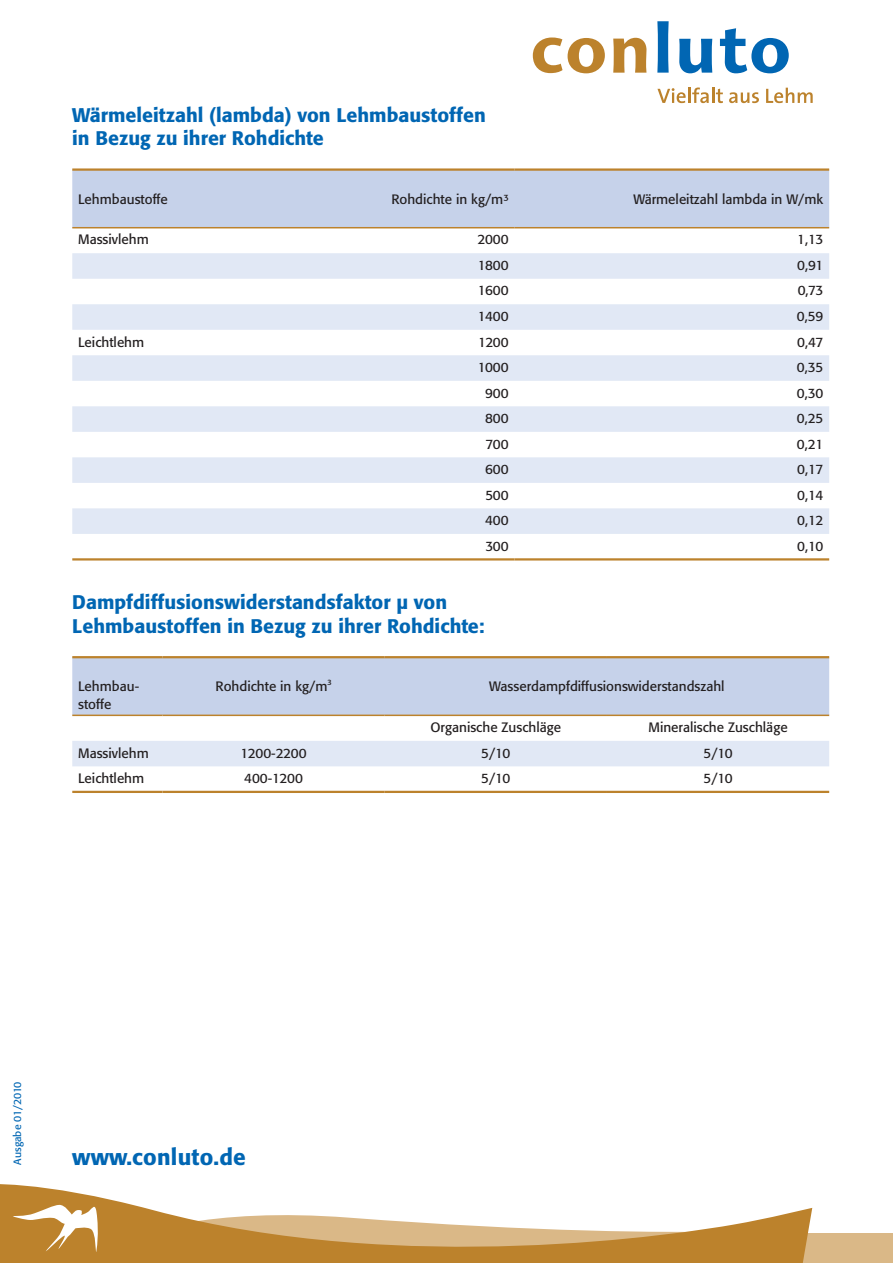
<style>
.page{position:relative;width:893px;height:1263px;background:#fff}
.page>*{position:absolute;margin:0;border:0;box-sizing:border-box;transform-origin:0 0}
.t1{font:500 22.5px "Formata";letter-spacing:.01em;color:#0166b3}
.t2{font:500 19.5px/23.4px "Formata";color:#0166b3}
.t3{font:13.5px/18px "Formata";color:#231f20}
.t4{font:13.5px "Formata";letter-spacing:-.02em;color:#231f20}
.t5{font:10.5px "Formata";color:#0166b3}
.s1{font-family:"Myriad Pro"}
</style>
<div class="page">
<svg style="left:657px;top:21px;width:12px;height:52px"></svg>
<svg style="left:679px;top:39px;width:33px;height:34px"></svg>
<svg style="left:720px;top:28px;width:69px;height:45px"></svg>
<svg style="left:568px;top:38px;width:37px;height:35px"></svg>
<svg style="left:533px;top:38px;width:29px;height:35px"></svg>
<svg style="left:613px;top:38px;width:33px;height:35px"></svg>
<svg style="left:657px;top:88px;width:66px;height:15px"></svg>
<svg style="left:729px;top:92px;width:30px;height:11px"></svg>
<svg style="left:766px;top:88px;width:47px;height:15px"></svg>
<div style="left:791px;top:1233px;width:102px;height:30px;background:#dab887"></div>
<svg style="left:0;top:1184px;width:812px;height:79px"></svg>
<svg style="left:9px;top:1199px;width:91px;height:53px"></svg>
<div style="left:72px;top:171px;width:757px;height:56px;background:#c6d2ea"></div>
<svg style="left:72px;top:253px;width:757px;height:281px;fill:#e1e8f5"></svg>
<hr style="left:72px;top:227px;width:128px;height:1px;background:#bc822c">
<hr style="left:200px;top:227px;width:315px;height:1px;background:#bc822c">
<hr style="left:515px;top:227px;width:314px;height:1px;background:#bc822c">
<hr style="left:72px;top:168px;width:128px;height:3px;background:#bc822c">
<hr style="left:200px;top:168px;width:315px;height:3px;background:#bc822c">
<hr style="left:515px;top:168px;width:314px;height:3px;background:#bc822c">
<hr style="left:72px;top:558px;width:128px;height:2px;background:#bc822c">
<hr style="left:200px;top:558px;width:315px;height:2px;background:#bc822c">
<hr style="left:515px;top:558px;width:314px;height:2px;background:#bc822c">
<div style="left:72px;top:658px;width:757px;height:57px;background:#c6d2ea"></div>
<svg style="left:72px;top:716px;width:757px;height:75px"></svg>
<div style="left:72px;top:741px;width:757px;height:25px;background:#e1e8f5"></div>
<hr style="left:72px;top:791px;width:90px;height:2px;background:#bc822c">
<hr style="left:162px;top:791px;width:223px;height:2px;background:#bc822c">
<hr style="left:385px;top:791px;width:222px;height:2px;background:#bc822c">
<hr style="left:607px;top:791px;width:222px;height:2px;background:#bc822c">
<hr style="left:72px;top:715px;width:90px;height:1px;background:#bc822c">
<hr style="left:162px;top:715px;width:223px;height:1px;background:#bc822c">
<hr style="left:385px;top:715px;width:222px;height:1px;background:#bc822c">
<hr style="left:607px;top:715px;width:222px;height:1px;background:#bc822c">
<hr style="left:72px;top:656px;width:90px;height:2px;background:#bc822c">
<hr style="left:162px;top:656px;width:223px;height:2px;background:#bc822c">
<hr style="left:385px;top:656px;width:222px;height:2px;background:#bc822c">
<hr style="left:607px;top:656px;width:222px;height:2px;background:#bc822c">
<h2 class="t2" style="left:72px;top:103px;width:415px">Wärmeleitzahl (lambda) von Lehmbaustoffen in Bezug zu ihrer Rohdichte</h2>
<p class="t3" style="left:78px;top:190px;width:91px">Lehmbaustoffe</p>
<p class="t3" style="left:391px;top:190px;width:119px">Rohdichte in kg/m³</p>
<p class="t3" style="left:633px;top:190px;width:191px">Wärmeleitzahl lambda in W/mk</p>
<p class="t3" style="left:78px;top:231px;width:72px">Massivlehm</p>
<p class="t3" style="left:477px;top:231px;width:33px">2000</p>
<p class="t3" style="left:797px;top:231px;width:28px">1,13</p>
<p class="t3" style="left:478px;top:256px;width:32px">1800</p>
<p class="t3" style="left:797px;top:256px;width:28px">0,91</p>
<p class="t3" style="left:478px;top:282px;width:32px">1600</p>
<p class="t3" style="left:798px;top:282px;width:27px">0,73</p>
<p class="t3" style="left:478px;top:307px;width:32px">1400</p>
<p class="t3" style="left:797px;top:307px;width:28px">0,59</p>
<p class="t3" style="left:78px;top:333px;width:68px">Leichtlehm</p>
<p class="t3" style="left:478px;top:333px;width:32px">1200</p>
<p class="t3" style="left:797px;top:333px;width:28px">0,47</p>
<p class="t3" style="left:478px;top:358px;width:32px">1000</p>
<p class="t3" style="left:797px;top:358px;width:28px">0,35</p>
<p class="t3" style="left:485px;top:384px;width:25px">900</p>
<p class="t3" style="left:797px;top:384px;width:28px">0,30</p>
<p class="t3" style="left:485px;top:409px;width:25px">800</p>
<p class="t3" style="left:797px;top:409px;width:28px">0,25</p>
<p class="t3" style="left:486px;top:435px;width:25px">700</p>
<p class="t3" style="left:797px;top:435px;width:28px">0,21</p>
<p class="t3" style="left:485px;top:460px;width:25px">600</p>
<p class="t3" style="left:797px;top:460px;width:28px">0,17</p>
<p class="t3" style="left:485px;top:486px;width:25px">500</p>
<p class="t3" style="left:797px;top:486px;width:28px">0,14</p>
<p class="t3" style="left:485px;top:511px;width:25px">400</p>
<p class="t3" style="left:797px;top:511px;width:28px">0,12</p>
<p class="t3" style="left:485px;top:537px;width:25px">300</p>
<p class="t3" style="left:797px;top:537px;width:28px">0,10</p>
<h2 class="t2" style="left:72px;top:591px;width:414px">Dampfdiffusionswiderstandsfaktor μ von<br>Lehmbaustoffen in Bezug zu ihrer Rohdichte:</h2>
<p class="t3" style="left:78px;top:677px;width:63px">Lehmbau&shy;stoffe</p>
<p class="t3" style="left:216px;top:677px;width:118px">Rohdichte in kg/m<span class="s1">³</span></p>
<p class="t3" style="left:489px;top:677px;width:237px">Wasserdampfdiffusionswiderstandszahl</p>
<p class="t3" style="left:430px;top:718px;width:132px">Organische Zuschläge</p>
<p class="t3" style="left:648px;top:718px;width:141px">Mineralische Zuschläge</p>
<p class="t3" style="left:78px;top:744px;width:72px">Massivlehm</p>
<p class="t4" style="left:241px;top:745px;width:68px">1200-2200</p>
<p class="t3" style="left:481px;top:744px;width:31px">5/10</p>
<p class="t3" style="left:703px;top:744px;width:31px">5/10</p>
<p class="t3" style="left:78px;top:769px;width:68px">Leichtlehm</p>
<p class="t3" style="left:244px;top:769px;width:60px">400-1200</p>
<p class="t3" style="left:481px;top:769px;width:31px">5/10</p>
<p class="t3" style="left:703px;top:769px;width:31px">5/10</p>
<p class="t5" style="left:11px;top:1164px;width:84px;rotate:-90deg">Ausgabe 01/2010</p>
<h1 class="t1" style="left:72px;top:1143px;width:175px">www.conluto.de</h1>
</div>
